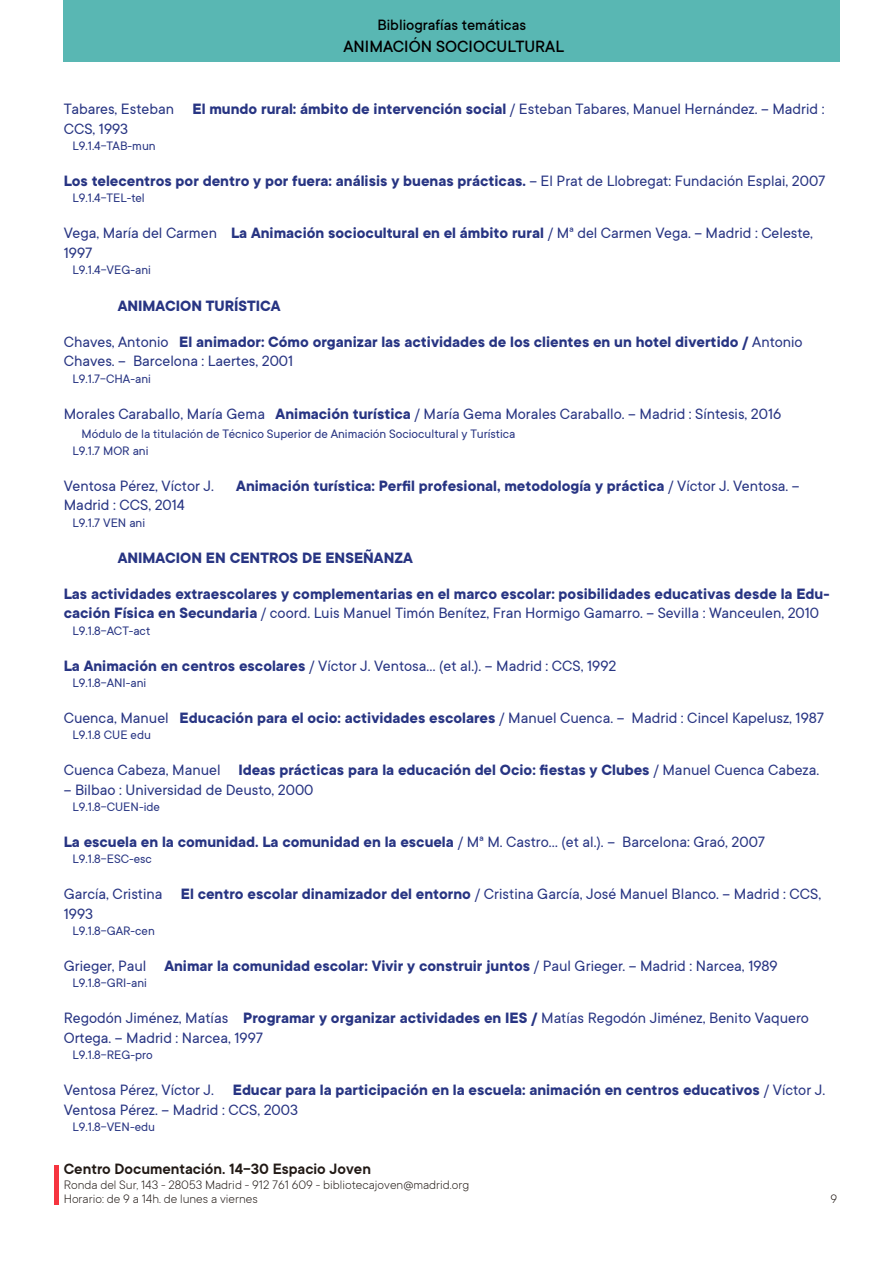
<style>
.page{position:relative;width:893px;height:1263px;background:#fff}
.page>*{position:absolute;margin:0;border:0;box-sizing:border-box;transform-origin:0 0}
.t1{font:500 18px "TT Commons";color:#000}
.t2{font:16.5px/19.8px "TT Commons";color:#283583}
.t3{font:700 16.5px/36px "TT Commons";color:#283583}
.t4{font:600 16.5px "TT Commons";color:#211915}
.t5{font:500 16.5px "TT Commons";color:#000}
.t6{font:13.5px/16.2px "TT Commons";color:#283583}
.t7{font:300 13.5px/13.5px "TT Commons";color:#211915}
.s1{font-weight:700}
.s2{font-weight:400}
</style>
<div class="page">
<div style="left:64px;top:0;width:776px;height:62px;background:#59b7b3"></div>
<hr style="left:54px;top:1164px;width:4px;height:40px;background:#f6343f">
<p class="t5" style="left:377px;top:16px;width:150px">Bibliografías temáticas</p>
<p class="t1" style="left:344px;top:37px;width:222px">ANIMACIÓN SOCIOCULTURAL</p>
<p class="t2" style="left:64px;top:99px;width:762px">Tabares, Esteban <span class="s1">El mundo rural: ámbito de intervención social</span> / Esteban Tabares, Manuel Hernández. -- Madrid :<br>CCS, 1993</p>
<p class="t6" style="left:72px;top:138px;width:85px">L9.1.4-TAB-mun</p>
<p class="t3" style="left:64px;top:164px;width:763px">Los telecentros por dentro y por fuera: análisis y buenas prácticas. <span class="s2">-- El Prat de Llobregat: Fundación Esplai, 2007</span></p>
<p class="t6" style="left:72px;top:190px;width:74px">L9.1.4-TEL-tel</p>
<p class="t2" style="left:64px;top:224px;width:751px">Vega, María del Carmen <span class="s1">La Animación sociocultural en el ámbito rural</span> / Mª del Carmen Vega. -- Madrid : Celeste,<br>1997</p>
<p class="t6" style="left:72px;top:262px;width:80px">L9.1.4-VEG-ani</p>
<p class="t3" style="left:64px;top:288px;width:740px;text-indent:54px">ANIMACION TURÍSTICA<br><span class="s2">Chaves, Antonio</span> El animador: Cómo organizar las actividades de los clientes en un hotel divertido / <span class="s2">Antonio</span></p>
<p class="t2" style="left:64px;top:351px;width:231px">Chaves. -- Barcelona : Laertes, 2001</p>
<p class="t6" style="left:72px;top:370px;width:80px">L9.1.7-CHA-ani</p>
<p class="t2" style="left:64px;top:404px;width:719px">Morales Caraballo, María Gema <span class="s1">Animación turística</span> / María Gema Morales Caraballo. -- Madrid : Síntesis, 2016</p>
<p class="t6" style="left:72px;top:426px;width:445px;text-indent:9px">Módulo de la titulación de Técnico Superior de Animación Sociocultural y Turística<br>L9.1.7 MOR ani</p>
<p class="t2" style="left:64px;top:476px;width:152px">Ventosa Pérez, Víctor J.</p>
<p class="t3" style="left:236px;top:468px;width:565px">Animación turística: Perfil profesional, metodología y práctica <span class="s2">/ Víctor J. Ventosa. --</span></p>
<p class="t2" style="left:64px;top:495px;width:123px">Madrid : CCS, 2014</p>
<p class="t6" style="left:72px;top:514px;width:74px">L9.1.7 VEN ani</p>
<p class="t3" style="left:64px;top:540px;width:767px;text-indent:54px">ANIMACION EN CENTROS DE ENSEÑANZA<br>Las actividades extraescolares y complementarias en el marco escolar: posibilidades educativas desde la Edu-</p>
<p class="t2" style="left:64px;top:603px;width:757px"><span class="s1">cación Física en Secundaria</span> / coord. Luis Manuel Timón Benítez, Fran Hormigo Gamarro. -- Sevilla : Wanceulen, 2010</p>
<p class="t6" style="left:72px;top:622px;width:79px">L9.1.8-ACT-act</p>
<p class="t2" style="left:64px;top:656px;width:554px"><span class="s1">La Animación en centros escolares</span> / Víctor J. Ventosa... (et al.). -- Madrid : CCS, 1992</p>
<p class="t6" style="left:72px;top:675px;width:75px">L9.1.8-ANI-ani</p>
<p class="t2" style="left:64px;top:708px;width:762px">Cuenca, Manuel <span class="s1">Educación para el ocio: actividades escolares</span> / Manuel Cuenca. -- Madrid : Cincel Kapelusz, 1987</p>
<p class="t6" style="left:72px;top:727px;width:80px">L9.1.8 CUE edu</p>
<p class="t2" style="left:64px;top:760px;width:757px">Cuenca Cabeza, Manuel <span class="s1">Ideas prácticas para la educación del Ocio: fiestas y Clubes</span> / Manuel Cuenca Cabeza. -- Bilbao : Universidad de Deusto, 2000</p>
<p class="t6" style="left:72px;top:799px;width:89px">L9.1.8-CUEN-ide</p>
<p class="t3" style="left:64px;top:824px;width:703px">La escuela en la comunidad. La comunidad en la escuela <span class="s2">/ Mª M. Castro... (et al.). -- Barcelona: Graó, 2007</span></p>
<p class="t6" style="left:72px;top:851px;width:81px">L9.1.8-ESC-esc</p>
<p class="t2" style="left:64px;top:884px;width:759px">García, Cristina <span class="s1">El centro escolar dinamizador del entorno</span> / Cristina García, José Manuel Blanco. -- Madrid : CCS,<br>1993</p>
<p class="t6" style="left:72px;top:923px;width:84px">L9.1.8-GAR-cen</p>
<p class="t3" style="left:64px;top:948px;width:715px"><span class="s2">Grieger, Paul</span> Animar la comunidad escolar: Vivir y construir juntos <span class="s2">/ Paul Grieger. -- Madrid : Narcea, 1989</span></p>
<p class="t6" style="left:72px;top:975px;width:76px">L9.1.8-GRI-ani</p>
<p class="t2" style="left:64px;top:1008px;width:747px">Regodón Jiménez, Matías <span class="s1">Programar y organizar actividades en IES /</span> Matías Regodón Jiménez, Benito Vaquero<br>Ortega. -- Madrid : Narcea, 1997</p>
<p class="t6" style="left:72px;top:1047px;width:82px">L9.1.8-REG-pro</p>
<p class="t3" style="left:64px;top:1081px;width:763px;line-height:19.8px"><span class="s2">Ventosa Pérez, Víctor J.</span> Educar para la participación en la escuela: animación en centros educativos <span class="s2">/ Víctor J.<br>Ventosa Pérez. -- Madrid : CCS, 2003</span></p>
<p class="t6" style="left:72px;top:1119px;width:84px">L9.1.8-VEN-edu</p>
<p class="t4" style="left:64px;top:1159px;width:309px">Centro Documentación. 14-30 Espacio Joven</p>
<p class="t7" style="left:64px;top:1178px;width:407px">Ronda del Sur, 143 - 28053 Madrid - 912 761 609 - bibliotecajoven@madrid.org<br>Horario: de 9 a 14h. de lunes a viernes</p>
<p class="t7" style="left:830px;top:1192px;width:8px">9</p>
</div>
